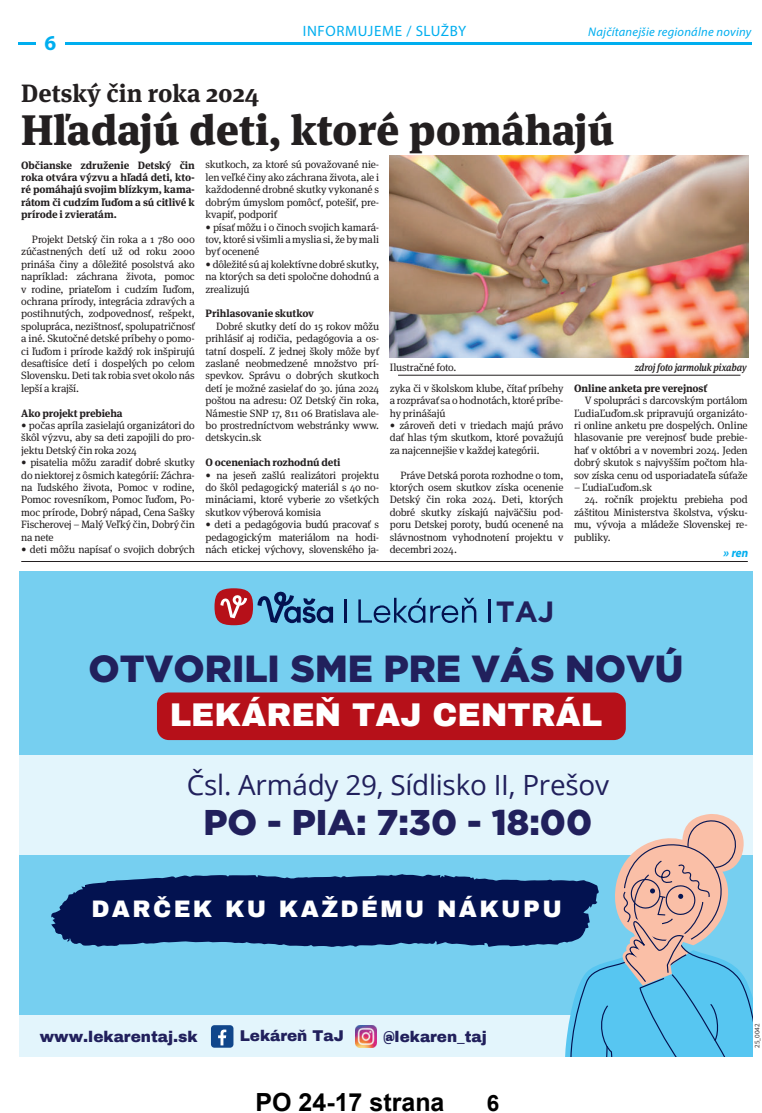
<style>
.page{position:relative;width:762px;height:1113px;background:#fff}
.page>*{position:absolute;margin:0;border:0;box-sizing:border-box;transform-origin:0 0}
.t1{font:900 42.5px "Meta Serif Pro";color:#231f20}
.t2{font:900 37.75px "Gotham";color:#21205c}
.t3{font:900 35.75px "Gotham";color:#21205c}
.t4{font:900 32.12px "Archivo";color:#fff}
.t5{font:700 29.25px "Gotham";color:#21205c}
.t6{font:27.88px "Open Sans";letter-spacing:-.01em;color:#21205c}
.t7{font:700 25px "Meta Serif Pro";color:#231f20}
.t8{font:700 25px "Arial";color:#000}
.t9{font:900 23.38px "Archivo";letter-spacing:.1em;color:#fff}
.t10{font:700 22.5px "Arial";color:#000}
.t11{font:700 21.25px "Myriad Pro";color:#00aeef}
.t12{font:900 15.25px "Archivo";color:#21205c}
.t13{font:15px "Myriad Pro";letter-spacing:.04em;color:#00aeef}
.t14{font:italic 12.5px "Myriad Pro";letter-spacing:.02em;color:#00aeef}
.t15{font:italic 700 12.5px "Myriad Pro";color:#00aeef}
.t16{font:10.62px/12.4px "Meta Serif Pro";letter-spacing:-.015em;color:#231f20;text-align:justify}
.t17{font:700 10.62px/12.4px "Meta Serif Pro";letter-spacing:-.01em;color:#231f20;text-align:justify}
.t18{font:italic 500 10.62px "Meta Serif Pro";letter-spacing:-.015em;color:#231f20;scale:.9 1}
.t19{font:6.25px "Open Sans";color:#231f20}
</style>
<div class="page">
<hr style="left:18px;top:32px;width:733px;height:2px;background:#00aeef">
<div style="left:36px;top:24px;width:28px;height:18px;background:#fff"></div>
<hr style="left:18px;top:42px;width:733px;height:2px;background:#00aeef">
<div style="left:36px;top:34px;width:29px;height:18px;background:#fff"></div>
<div style="left:19px;top:570px;width:733px;height:486px;background:#76cff0"></div>
<div style="left:214px;top:588px;width:39px;height:37px;background:#b61019;border-radius:50%"></div>
<svg style="left:220px;top:595px;width:27px;height:23px"></svg>
<svg style="left:257px;top:591px;width:76px;height:32px"></svg>
<hr style="left:344px;top:599px;width:3px;height:23px;background:#031250">
<svg style="left:358px;top:598px;width:118px;height:25px"></svg>
<hr style="left:488px;top:599px;width:3px;height:23px;background:#031250">
<div style="left:157px;top:692px;width:469px;height:48px;background:#b61019"></div>
<div style="left:19px;top:755px;width:733px;height:100px;background:#e3f5fc"></div>
<svg style="left:51px;top:874px;width:514px;height:73px;background:#0f2761"></svg>
<div style="left:19px;top:1015px;width:733px;height:41px;background:#e3f5fc"></div>
<svg style="left:565px;top:814px;width:187px;height:242px"></svg>
<div style="left:211px;top:1025px;width:22px;height:22px;background:#10468b;border-radius:3px"></div>
<svg style="left:218px;top:1029px;width:8px;height:16px"></svg>
<img style="left:355px;top:1025px;width:22px;height:22px">
<hr style="left:21px;top:561px;width:727px;height:1px;background:#231f20">
<img style="left:390px;top:156px;width:359px;height:202px">
<hr style="left:398px;top:375px;width:342px;height:1px;background:#231f20">
<h3 class="t11" style="left:44px;top:20px;width:13px">6</h3>
<h3 class="t13" style="left:303px;top:23px;width:165px">INFORMUJEME / SLUŽBY</h3>
<p class="t14" style="left:588px;top:26px;width:165px">Najčítanejšie regionálne noviny</p>
<h3 class="t11" style="left:45px;top:34px;width:13px">6</h3>
<h3 class="t7" style="left:21px;top:83px;width:239px">Detský čin roka 2024</h3>
<h1 class="t1" style="left:21px;top:111px;width:594px">Hľadajú deti, ktoré pomáhajú</h1>
<p class="t17" style="left:21px;top:159px;width:175px">Občianske združenie Detský čin roka otvára výzvu a hľadá deti, kto&shy;ré pomáhajú svojim blízkym, kama&shy;rátom či cudzím ľuďom a sú citlivé k prírode i zvieratám.</p>
<p class="t16" style="left:21px;top:234px;width:175px;text-indent:11px">Projekt Detský čin roka a 1 780 000 zúčastnených detí už od roku 2000 prináša činy a dôležité posolstvá ako napríklad: záchrana života, pomoc v rodine, priateľom i cudzím ľuďom, ochrana prírody, integrácia zdravých a postihnutých, zodpovednosť, rešpekt, spolupráca, nezištnosť, spolupatričnosť a iné. Skutočné detské príbehy o pomo&shy;ci ľuďom i prírode každý rok inšpirujú desaťtisíce detí i dospelých po celom Slovensku. Deti tak robia svet okolo nás lepší a krajší.</p>
<p class="t17" style="left:21px;top:407px;width:103px">Ako projekt prebieha</p>
<p class="t16" style="left:21px;top:420px;width:175px">• počas apríla zasielajú organizátori do škôl výzvu, aby sa deti zapojili do pro&shy;jektu Detský čin roka 2024</p>
<p class="t16" style="left:21px;top:457px;width:175px">• pisatelia môžu zaradiť dobré skutky do niektorej z ôsmich kategórií: Záchra&shy;na ľudského života, Pomoc v rodine, Pomoc rovesníkom, Pomoc ľuďom, Po&shy;moc prírode, Dobrý nápad, Cena Sašky Fischerovej – Malý Veľký čin, Dobrý čin na nete</p>
<p class="t16" style="left:21px;top:544px;width:175px">• deti môžu napísať o svojich dobrých</p>
<p class="t16" style="left:205px;top:159px;width:175px">skutkoch, za ktoré sú považované nie&shy;len veľké činy ako záchrana života, ale i každodenné drobné skutky vykonané s dobrým úmyslom pomôcť, potešiť, pre&shy;kvapiť, podporiť</p>
<p class="t16" style="left:205px;top:221px;width:175px">• písať môžu i o činoch svojich kamará&shy;tov, ktoré si všimli a myslia si, že by mali byť ocenené</p>
<p class="t16" style="left:205px;top:259px;width:175px">• dôležité sú aj kolektívne dobré skutky, na ktorých sa deti spoločne dohodnú a zrealizujú</p>
<p class="t17" style="left:205px;top:308px;width:110px">Prihlasovanie skutkov</p>
<p class="t16" style="left:205px;top:321px;width:175px;text-indent:11px">Dobré skutky detí do 15 rokov môžu prihlásiť aj rodičia, pedagógovia a os&shy;tatní dospelí. Z jednej školy môže byť zaslané neobmedzené množstvo prí&shy;spevkov. Správu o dobrých skutkoch detí je možné zasielať do 30. júna 2024 poštou na adresu: OZ Detský čin roka, Námestie SNP 17, 811 06 Bratislava ale&shy;bo prostredníctvom webstránky www. detskycin.sk</p>
<p class="t17" style="left:205px;top:457px;width:136px">O oceneniach rozhodnú deti</p>
<p class="t16" style="left:205px;top:469px;width:175px">• na jeseň zašlú realizátori projektu do škôl pedagogický materiál s 40 no&shy;mináciami, ktoré vyberie zo všetkých skutkov výberová komisia</p>
<p class="t16" style="left:205px;top:519px;width:175px">• deti a pedagógovia budú pracovať s pedagogickým materiálom na hodi&shy;nách etickej výchovy, slovenského ja-</p>
<p class="t16" style="left:390px;top:361px;width:68px">Ilustračné foto.</p>
<p class="t18" style="left:635px;top:363px;width:126px">zdroj foto jarmoluk pixabay</p>
<p class="t16" style="left:390px;top:383px;width:175px">zyka či v školskom klube, čítať príbehy a rozprávať sa o hodnotách, ktoré príbe&shy;hy prinášajú</p>
<p class="t16" style="left:390px;top:420px;width:175px">• zároveň deti v triedach majú právo dať hlas tým skutkom, ktoré považujú za najcennejšie v každej kategórii.</p>
<p class="t16" style="left:390px;top:469px;width:175px;text-indent:11px">Práve Detská porota rozhodne o tom, ktorých osem skutkov získa ocenenie Detský čin roka 2024. Deti, ktorých dobré skutky získajú najväčšiu pod&shy;poru Detskej poroty, budú ocenené na slávnostnom vyhodnotení projektu v decembri 2024.</p>
<p class="t17" style="left:574px;top:382px;width:135px">Online anketa pre verejnosť</p>
<p class="t16" style="left:574px;top:395px;width:175px;text-indent:11px">V spolupráci s darcovským portálom ĽudiaĽuďom.sk pripravujú organizáto&shy;ri online anketu pre dospelých. Online hlasovanie pre verejnosť bude prebie&shy;hať v októbri a v novembri 2024. Jeden dobrý skutok s najvyšším počtom hla&shy;sov získa cenu od usporiadateľa súťaže</p>
<p class="t16" style="left:574px;top:482px;width:79px">– ĽudiaĽuďom.sk</p>
<p class="t16" style="left:574px;top:494px;width:175px;text-indent:11px">24. ročník projektu prebieha pod záštitou Ministerstva školstva, výsku&shy;mu, vývoja a mládeže Slovenskej re&shy;publiky.</p>
<p class="t15" style="left:723px;top:546px;width:28px">» ren</p>
<h3 class="t5" style="left:496px;top:599px;width:60px">TAJ</h3>
<h2 class="t2" style="left:89px;top:646px;width:596px">OTVORILI SME PRE VÁS NOVÚ</h2>
<h3 class="t4" style="left:170px;top:695px;width:434px">LEKÁREŇ TAJ CENTRÁL</h3>
<h3 class="t6" style="left:187px;top:766px;width:424px">Čsl. Arm·dy 29, Sídlisko II, Preöov</h3>
<h3 class="t3" style="left:204px;top:802px;width:390px">PO - PIA: 7:30 - 18:00</h3>
<h3 class="t9" style="left:91px;top:894px;width:472px">DARČEK KU KAŽDÉMU NÁKUPU</h3>
<h3 class="t12" style="left:40px;top:1030px;width:159px">www.lekarentaj.sk</h3>
<h3 class="t12" style="left:240px;top:1026px;width:106px">Lekáreň TaJ</h3>
<h3 class="t12" style="left:383px;top:1030px;width:105px">@lekaren_taj</h3>
<p class="t19" style="left:755px;top:1047px;width:26px;rotate:-90deg">25_0042</p>
<h3 class="t8" style="left:255px;top:1087px;width:190px">PO 24-17 strana</h3>
<h3 class="t10" style="left:487px;top:1090px;width:14px">6</h3>
</div>
